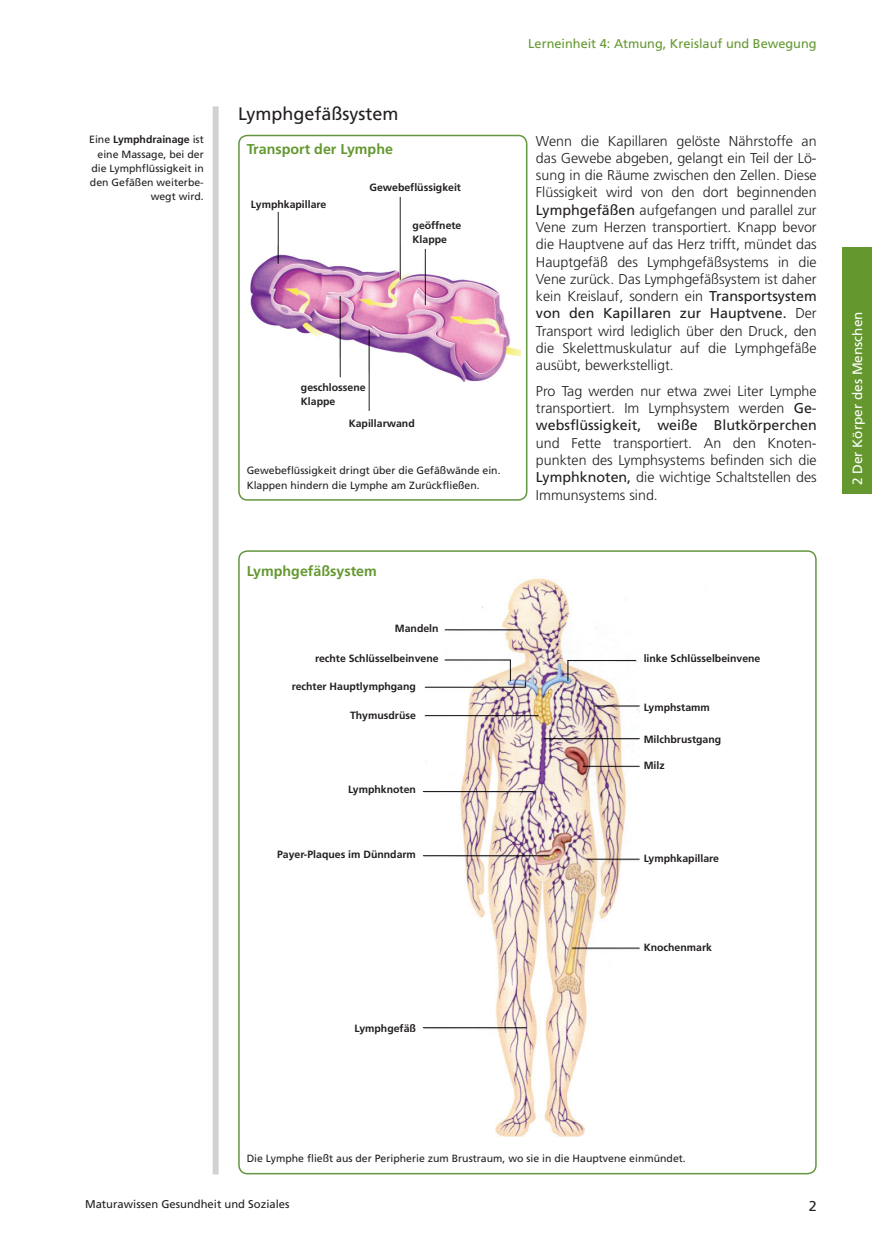
<style>
.page{position:relative;width:872px;height:1234px;background:#fff}
.page>*{position:absolute;margin:0;border:0;box-sizing:border-box;transform-origin:0 0}
.t1{font:18px "Frutiger";color:#231f20}
.t2{font:300 14.25px/17.2px "Frutiger";color:#231f20;text-align:justify}
.t3{font:700 14.25px "Frutiger";color:#64982f}
.t4{font:14.25px "Frutiger";color:#231f20}
.t5{font:13.5px "Frutiger";color:#fff}
.t6{font:12.75px "Frutiger";color:#64982f}
.t7{font:11.25px "Frutiger";color:#231f20}
.t8{font:700 10.5px/14.2px "Frutiger";color:#231f20}
.t9{font:10.5px/14.2px "Frutiger";color:#231f20;text-align:right}
.s1{font-weight:700}
.s2{font-weight:400}
</style>
<div class="page">
<div style="left:213px;top:106px;width:6px;height:1068px;background:#d1d2d4"></div>
<div style="left:842px;top:247px;width:30px;height:246px;background:#64982f"></div>
<div style="left:238px;top:135px;width:289px;height:365px;border:2px solid #649540;border-radius:9px"></div>
<img style="left:250px;top:232px;width:270px;height:155px">
<img style="left:422px;top:578px;width:218px;height:559px">
<hr style="left:278px;top:212px;width:1px;height:52px;background:#231f20">
<hr style="left:400px;top:197px;width:1px;height:83px;background:#231f20">
<hr style="left:425px;top:249px;width:1px;height:56px;background:#231f20">
<hr style="left:340px;top:296px;width:1px;height:81px;background:#231f20">
<hr style="left:369px;top:330px;width:1px;height:81px;background:#231f20">
<hr style="left:445px;top:629px;width:75px;height:1px;background:#231f20">
<hr style="left:445px;top:659px;width:66px;height:1px;background:#231f20">
<hr style="left:567px;top:660px;width:69px;height:1px;background:#231f20">
<hr style="left:425px;top:686px;width:100px;height:1px;background:#231f20">
<hr style="left:425px;top:715px;width:113px;height:1px;background:#231f20">
<hr style="left:423px;top:791px;width:111px;height:1px;background:#231f20">
<hr style="left:423px;top:855px;width:126px;height:1px;background:#231f20">
<hr style="left:423px;top:1026px;width:104px;height:1px;background:#231f20">
<hr style="left:572px;top:947px;width:67px;height:1px;background:#231f20">
<hr style="left:587px;top:858px;width:52px;height:1px;background:#231f20">
<hr style="left:583px;top:765px;width:56px;height:1px;background:#231f20">
<hr style="left:544px;top:738px;width:95px;height:1px;background:#231f20">
<hr style="left:594px;top:705px;width:45px;height:1px;background:#231f20">
<svg style="left:510px;top:659px;width:1px;height:22px"></svg>
<svg style="left:567px;top:660px;width:1px;height:21px"></svg>
<p class="t9" style="left:89px;top:132px;width:116px">Eine <span class="s1">Lymphdrainage</span> ist eine Massage, bei der die Lymphflüssigkeit in den Gefäßen weiterbe&shy;wegt wird.</p>
<p class="t1" style="left:238px;top:103px;width:162px">Lymphgefäßsystem</p>
<p class="t3" style="left:247px;top:141px;width:148px">Transport der Lymphe</p>
<p class="t8" style="left:251px;top:197px;width:77px">Lymphkapillare</p>
<p class="t8" style="left:369px;top:180px;width:93px">Gewebeflüssigkeit</p>
<p class="t8" style="left:412px;top:218px;width:50px">geöffnete<br>Klappe</p>
<p class="t8" style="left:301px;top:380px;width:66px">geschlossene<br>Klappe</p>
<p class="t8" style="left:349px;top:416px;width:67px">Kapillarwand</p>
<p class="t9" style="left:247px;top:463px;width:255px;text-align:left">Gewebeflüssigkeit dringt über die Gefäßwände ein.<br>Klappen hindern die Lymphe am Zurückfließen.</p>
<p class="t3" style="left:247px;top:562px;width:132px">Lymphgefäßsystem</p>
<p class="t8" style="left:395px;top:621px;width:45px">Mandeln</p>
<p class="t8" style="left:315px;top:651px;width:125px">rechte Schlüsselbeinvene</p>
<p class="t8" style="left:292px;top:679px;width:126px">rechter Hauptlymphgang</p>
<p class="t8" style="left:350px;top:707px;width:67px">Thymusdrüse</p>
<p class="t8" style="left:348px;top:782px;width:69px">Lymphknoten</p>
<p class="t8" style="left:277px;top:846px;width:140px">Payer-Plaques im Dünndarm</p>
<p class="t6" style="left:528px;top:36px;width:290px">Lerneinheit 4: Atmung, Kreislauf und Bewegung</p>
<p class="t2" style="left:536px;top:132px;width:282px">Wenn die Kapillaren gelöste Nährstoffe an das Gewebe abgeben, gelangt ein Teil der Lö&shy;sung in die Räume zwischen den Zellen. Diese Flüssigkeit wird von den dort beginnenden <span class="s2">Lymphgefäßen</span> aufgefangen und parallel zur Vene zum Herzen transportiert. Knapp bevor die Hauptvene auf das Herz trifft, mündet das Hauptgefäß des Lymphgefäßsystems in die Vene zurück. Das Lymphgefäßsystem ist daher kein Kreislauf, sondern ein <span class="s2">Transportsystem von den Kapillaren zur Hauptvene.</span> Der Transport wird lediglich über den Druck, den die Skelettmuskulatur auf die Lymphgefäße ausübt, bewerkstelligt.</p>
<p class="t2" style="left:536px;top:382px;width:282px">Pro Tag werden nur etwa zwei Liter Lymphe transportiert. Im Lymphsystem werden <span class="s2">Ge&shy;websflüssigkeit, weiße Blutkörperchen</span></p>
<p class="t2" style="left:536px;top:434px;width:282px">und Fette transportiert. An den Knoten&shy;punkten des Lymphsystems befinden sich die <span class="s2">Lymphknoten,</span> die wichtige Schaltstellen des Immunsystems sind.</p>
<p class="t8" style="left:643px;top:651px;width:118px">linke Schlüsselbeinvene</p>
<p class="t8" style="left:643px;top:699px;width:68px">Lymphstamm</p>
<p class="t8" style="left:643px;top:732px;width:79px">Milchbrustgang</p>
<p class="t8" style="left:643px;top:758px;width:22px">Milz</p>
<p class="t8" style="left:643px;top:851px;width:77px">Lymphkapillare</p>
<p class="t8" style="left:354px;top:1020px;width:63px">Lymphgefäß</p>
<p class="t8" style="left:643px;top:940px;width:70px">Knochenmark</p>
<p class="t5" style="left:849px;top:485px;width:175px;rotate:-90deg">2 Der Körper des Menschen</p>
<p class="t9" style="left:247px;top:1150px;width:440px">Die Lymphe fließt aus der Peripherie zum Brustraum, wo sie in die Hauptvene einmündet.</p>
<p class="t7" style="left:85px;top:1197px;width:206px">Maturawissen Gesundheit und Soziales</p>
<p class="t4" style="left:808px;top:1196px;width:9px">2</p>
</div>
